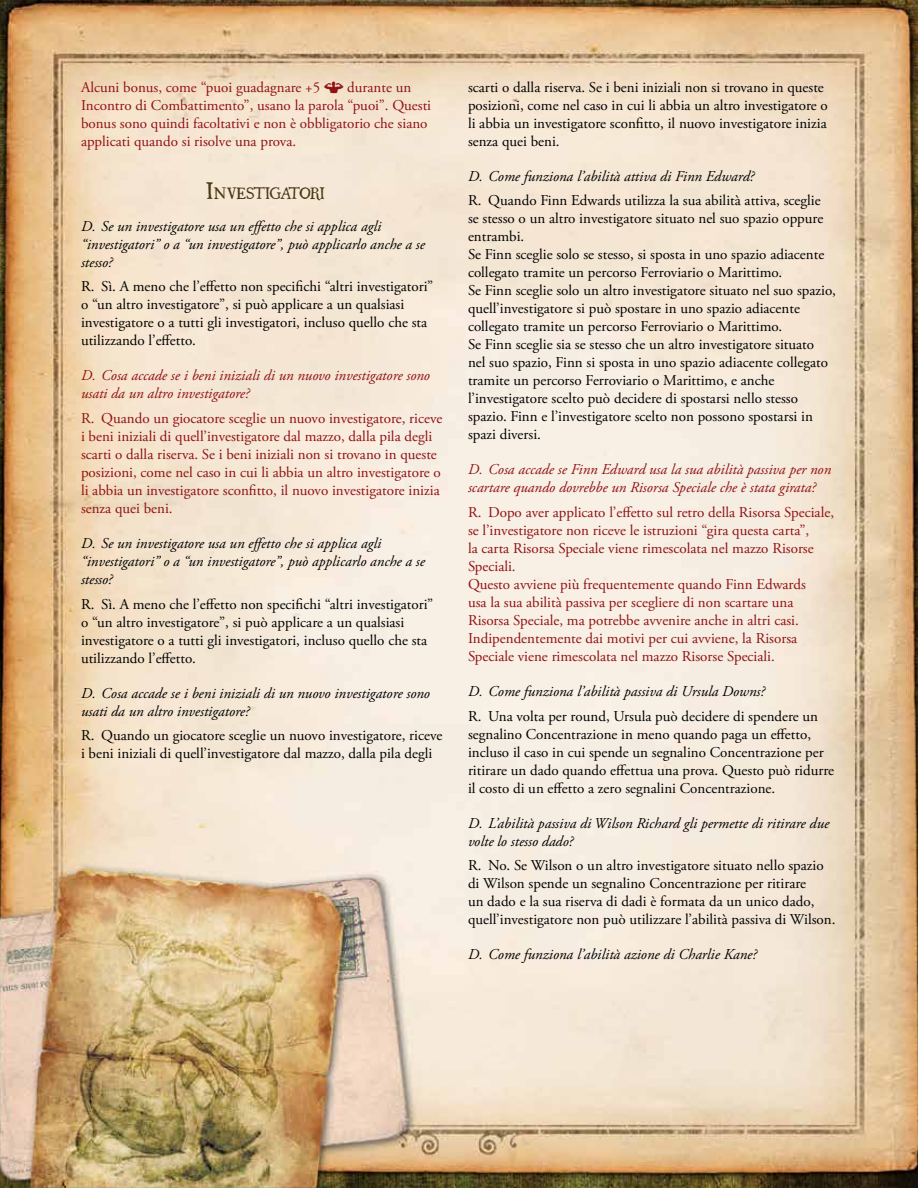
<style>
.page{position:relative;width:918px;height:1188px;background:#fff}
.page>*{position:absolute;margin:0;border:0;box-sizing:border-box;transform-origin:0 0}
.t1{font:15px/18px "Adobe Garamond Pro";color:#000}
.t2{font:15px/18px "Adobe Garamond Pro";color:#901114}
.t3{font:italic 15px/18px "Adobe Garamond Pro";color:#000}
.t4{font:italic 15px/18px "Adobe Garamond Pro";color:#901114}
.t5{font:14.7px "Ugly Qua";letter-spacing:-.07em;color:#493712}
.s1{font-size:21px}
</style>
<div class="page">
<img style="left:0;top:0;width:918px;height:1188px">
<svg style="left:324px;top:81px;width:20px;height:12px"></svg>
<p class="t2" style="left:81px;top:79px;width:241px">Alcuni bonus, come “puoi guadagnare +5</p>
<p class="t2" style="left:81px;top:79px;width:352px;text-indent:266px">durante un Incontro di Combattimento”, usano la parola “puoi”. Questi bonus sono quindi facoltativi e non è obbligatorio che siano applicati quando si risolve una prova.</p>
<p class="t5" style="left:206px;top:182px;width:121px"><span class="s1">I</span>NVESTIGATORI</p>
<p class="t3" style="left:81px;top:217px;width:346px">D. Se un investigatore usa un effetto che si applica agli “investigatori” o a “un investigatore”, può applicarlo anche a se stesso?</p>
<p class="t1" style="left:81px;top:278px;width:354px">R. Sì. A meno che l’effetto non specifichi “altri investigatori” o “un altro investigatore”, si può applicare a un qualsiasi investigatore o a tutti gli investigatori, incluso quello che sta utilizzando l’effetto.</p>
<p class="t4" style="left:81px;top:367px;width:351px">D. Cosa accade se i beni iniziali di un nuovo investigatore sono usati da un altro investigatore?</p>
<p class="t2" style="left:81px;top:410px;width:363px">R. Quando un giocatore sceglie un nuovo investigatore, riceve i beni iniziali di quell’investigatore dal mazzo, dalla pila degli scarti o dalla riserva. Se i beni iniziali non si trovano in queste posizioni, come nel caso in cui li abbia un altro investigatore o li abbia un investigatore sconfitto, il nuovo investigatore inizia senza quei beni.</p>
<p class="t3" style="left:81px;top:535px;width:346px">D. Se un investigatore usa un effetto che si applica agli “investigatori” o a “un investigatore”, può applicarlo anche a se stesso?</p>
<p class="t1" style="left:81px;top:595px;width:354px">R. Sì. A meno che l’effetto non specifichi “altri investigatori” o “un altro investigatore”, si può applicare a un qualsiasi investigatore o a tutti gli investigatori, incluso quello che sta utilizzando l’effetto.</p>
<p class="t3" style="left:81px;top:684px;width:351px">D. Cosa accade se i beni iniziali di un nuovo investigatore sono usati da un altro investigatore?</p>
<p class="t1" style="left:81px;top:727px;width:363px">R. Quando un giocatore sceglie un nuovo investigatore, riceve i beni iniziali di quell’investigatore dal mazzo, dalla pila degli</p>
<p class="t1" style="left:468px;top:79px;width:361px">scarti o dalla riserva. Se i beni iniziali non si trovano in queste posizioni, come nel caso in cui li abbia un altro investigatore o li abbia un investigatore sconfitto, il nuovo investigatore inizia senza quei beni.</p>
<p class="t3" style="left:468px;top:167px;width:288px">D. Come funziona l’abilità attiva di Finn Edward?</p>
<p class="t1" style="left:468px;top:192px;width:370px">R. Quando Finn Edwards utilizza la sua abilità attiva, sceglie<br>se stesso o un altro investigatore situato nel suo spazio oppure entrambi.<br>Se Finn sceglie solo se stesso, si sposta in uno spazio adiacente collegato tramite un percorso Ferroviario o Marittimo.<br>Se Finn sceglie solo un altro investigatore situato nel suo spazio, quell’investigatore si può spostare in uno spazio adiacente collegato tramite un percorso Ferroviario o Marittimo.<br>Se Finn sceglie sia se stesso che un altro investigatore situato<br>nel suo spazio, Finn si sposta in uno spazio adiacente collegato tramite un percorso Ferroviario o Marittimo, e anche l’investigatore scelto può decidere di spostarsi nello stesso spazio. Finn e l’investigatore scelto non possono spostarsi in spazi diversi.</p>
<p class="t4" style="left:468px;top:461px;width:365px">D. Cosa accade se Finn Edward usa la sua abilità passiva per non scartare quando dovrebbe un Risorsa Speciale che è stata girata?</p>
<p class="t2" style="left:468px;top:504px;width:368px">R. Dopo aver applicato l’effetto sul retro della Risorsa Speciale, se l’investigatore non riceve le istruzioni “gira questa carta”,<br>la carta Risorsa Speciale viene rimescolata nel mazzo Risorse Speciali.<br>Questo avviene più frequentemente quando Finn Edwards<br>usa la sua abilità passiva per scegliere di non scartare una Risorsa Speciale, ma potrebbe avvenire anche in altri casi.<br>Indipendentemente dai motivi per cui avviene, la Risorsa Speciale viene rimescolata nel mazzo Risorse Speciali.</p>
<p class="t3" style="left:468px;top:683px;width:299px">D. Come funziona l’abilità passiva di Ursula Downs?</p>
<p class="t1" style="left:468px;top:708px;width:368px">R. Una volta per round, Ursula può decidere di spendere un segnalino Concentrazione in meno quando paga un effetto, incluso il caso in cui spende un segnalino Concentrazione per ritirare un dado quando effettua una prova. Questo può ridurre il costo di un effetto a zero segnalini Concentrazione.</p>
<p class="t3" style="left:468px;top:814px;width:363px">D. L’abilità passiva di Wilson Richard gli permette di ritirare due volte lo stesso dado?</p>
<p class="t1" style="left:468px;top:857px;width:369px">R. No. Se Wilson o un altro investigatore situato nello spazio di Wilson spende un segnalino Concentrazione per ritirare<br>un dado e la sua riserva di dadi è formata da un unico dado, quell’investigatore non può utilizzare l’abilità passiva di Wilson.</p>
<p class="t3" style="left:468px;top:946px;width:290px">D. Come funziona l’abilità azione di Charlie Kane?</p>
</div>
